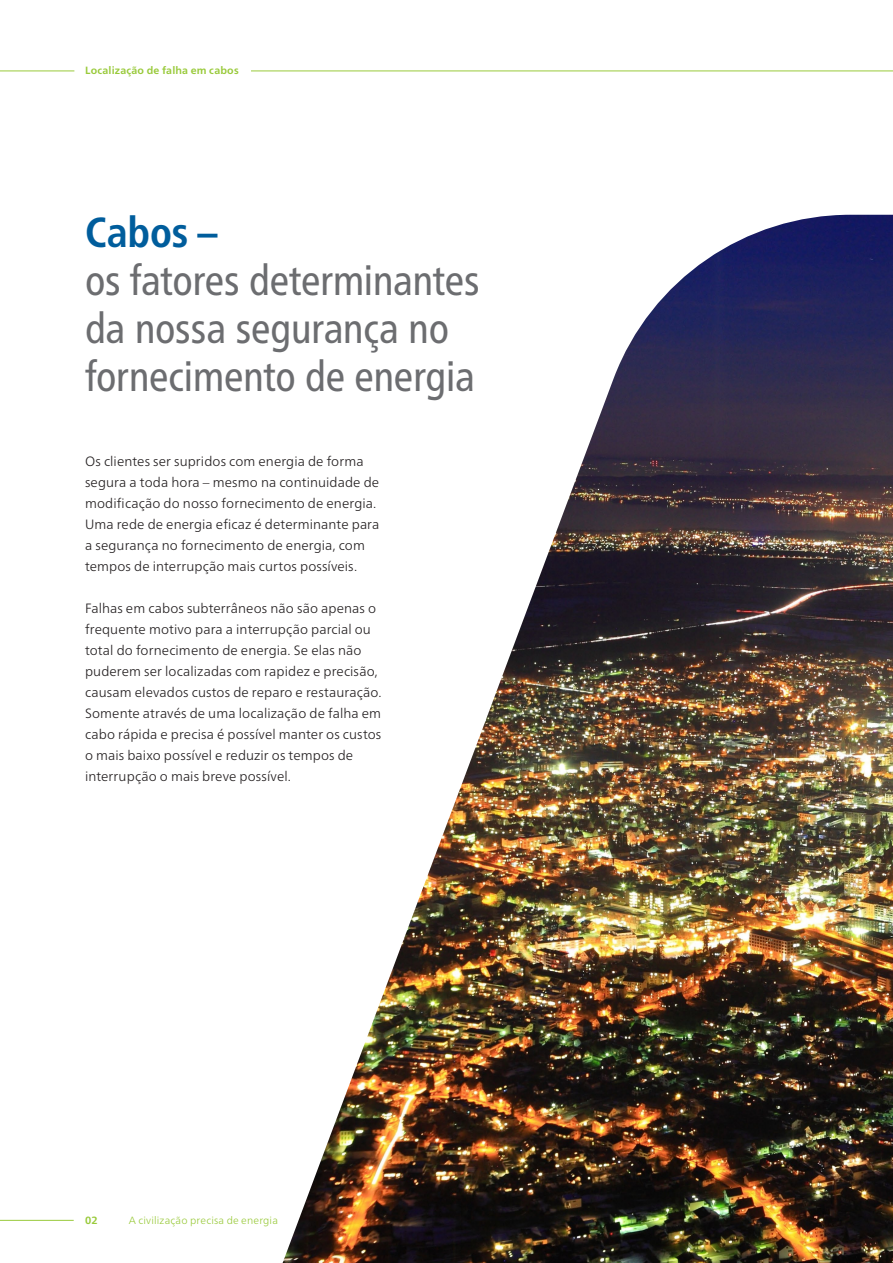
<style>
.page{position:relative;width:893px;height:1263px;background:#fff}
.page>*{position:absolute;margin:0;border:0;box-sizing:border-box;transform-origin:0 0}
.t1{font:condensed 42px/48px "Frutiger Neue LTW1 G";letter-spacing:-.01em;color:#6c6d70}
.t2{font:300 13.5px/21px "Frutiger Neue LTW1 G";letter-spacing:.01em;color:#231f20}
.t3{font:300 10.5px "Frutiger Neue LTW1 G";letter-spacing:.015em;color:#99ca3b}
.t4{font:700 10.5px "Frutiger Neue LTW1 G";letter-spacing:.02em;color:#99ca3b}
.s1{font-weight:700;color:#005d9c}
</style>
<div class="page">
<hr style="left:0;top:1220px;width:74px;height:1px;background:#99ca3b">
<hr style="left:0;top:71px;width:74px;height:1px;background:#99ca3b">
<img style="left:283px;top:215px;width:610px;height:1048px">
<svg style="left:251px;top:70px;width:642px;height:2px"></svg>
<p class="t4" style="left:85px;top:63px;width:155px">Localização de falha em cabos</p>
<p class="t1" style="left:85px;top:205px;width:396px"><span class="s1">Cabos –<br></span>os fatores determinantes da nossa segurança no fornecimento de energia</p>
<p class="t2" style="left:85px;top:450px;width:296px">Os clientes ser supridos com energia de forma segura a toda hora – mesmo na continuidade de modificação do nosso fornecimento de energia.<br>Uma rede de energia eficaz é determinante para a segurança no fornecimento de energia, com tempos de interrupção mais curtos possíveis.</p>
<p class="t2" style="left:85px;top:597px;width:298px">Falhas em cabos subterrâneos não são apenas o frequente motivo para a interrupção parcial ou total do fornecimento de energia. Se elas não puderem ser localizadas com rapidez e precisão, causam elevados custos de reparo e restauração.<br>Somente através de uma localização de falha em cabo rápida e precisa é possível manter os custos o mais baixo possível e reduzir os tempos de interrupção o mais breve possível.</p>
<p class="t4" style="left:85px;top:1213px;width:14px">02</p>
<p class="t3" style="left:129px;top:1213px;width:151px">A civilização precisa de energia</p>
</div>
